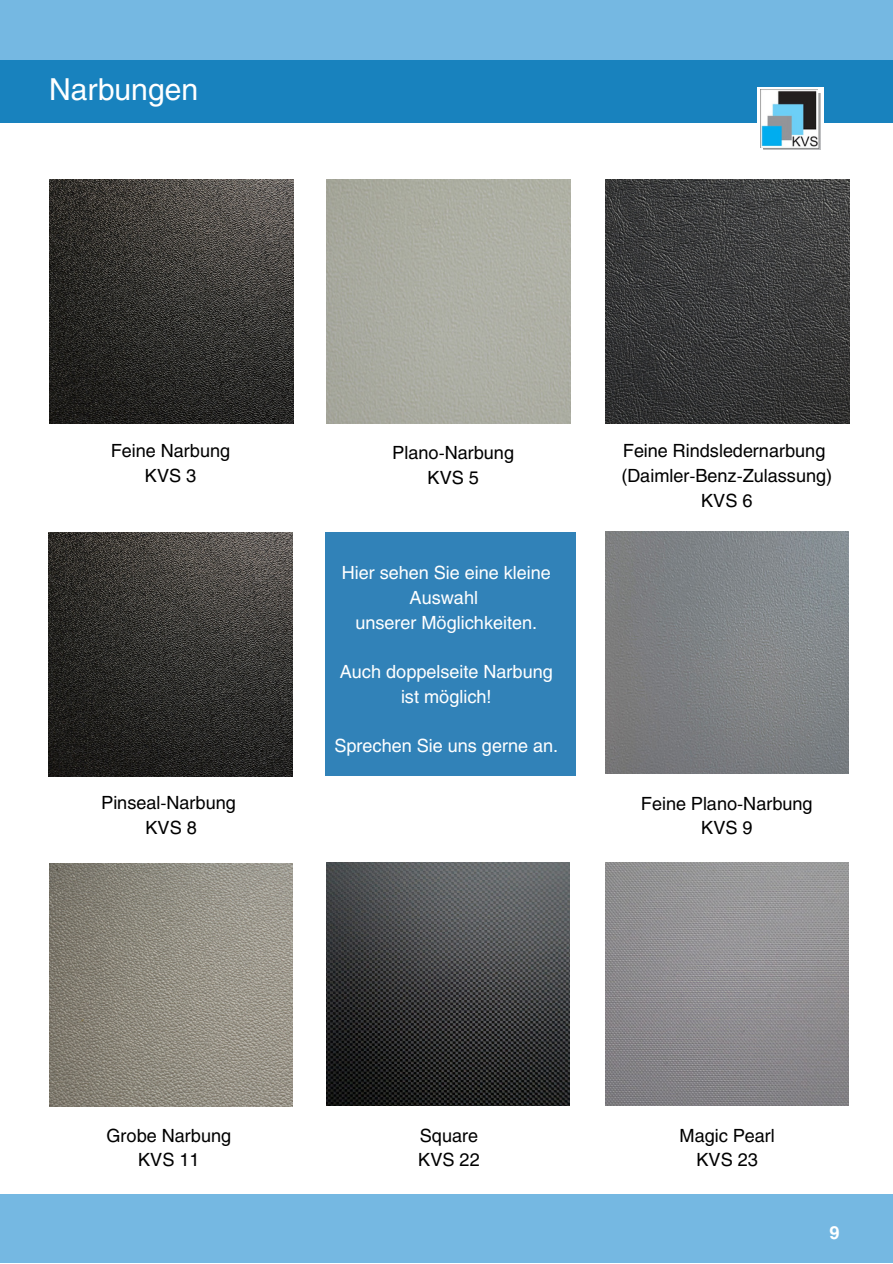
<style>
.page{position:relative;width:893px;height:1264px;background:#fff}
.page>*{position:absolute;margin:0;border:0;box-sizing:border-box;transform-origin:0 0}
.t1{font:30px "Helios";color:#fff}
.t2{font:18px "Helios";color:#000}
.t3{font:18px/24.8px "Helios";color:#fff;text-align:center}
.t4{font:700 18px "Helios";color:#fff}
</style>
<div class="page">
<div style="left:0;top:51px;width:892px;height:72px;background:#1882be"></div>
<div style="left:0;top:0;width:892px;height:60px;background:#75b8e2"></div>
<div style="left:0;top:1194px;width:892px;height:68px;background:#75b8e2"></div>
<img style="left:49px;top:179px;width:244px;height:244px">
<img style="left:326px;top:179px;width:244px;height:244px">
<img style="left:605px;top:179px;width:244px;height:244px">
<img style="left:605px;top:863px;width:243px;height:242px">
<img style="left:605px;top:531px;width:243px;height:242px">
<img style="left:326px;top:863px;width:243px;height:242px">
<img style="left:49px;top:864px;width:243px;height:242px">
<img style="left:48px;top:532px;width:244px;height:244px">
<div style="left:325px;top:532px;width:250px;height:243px;background:#3182b8"></div>
<div style="left:757px;top:87px;width:66px;height:71px;background:#fff"></div>
<img style="left:760px;top:90px;width:60px;height:60px">
<p class="t1" style="left:49px;top:70px;width:150px">Narbungen</p>
<p class="t2" style="left:111px;top:439px;width:121px">Feine Narbung</p>
<p class="t2" style="left:145px;top:464px;width:53px">KVS 3</p>
<p class="t2" style="left:101px;top:791px;width:136px">Pinseal-Narbung</p>
<p class="t2" style="left:145px;top:816px;width:53px">KVS 8</p>
<p class="t2" style="left:392px;top:441px;width:123px">Plano-Narbung</p>
<p class="t2" style="left:427px;top:466px;width:53px">KVS 5</p>
<p class="t3" style="left:342px;top:559px;width:210px">Hier sehen Sie eine kleine<br>Auswahl</p>
<p class="t3" style="left:355px;top:609px;width:183px">unserer Möglichkeiten.</p>
<p class="t3" style="left:340px;top:658px;width:215px">Auch doppelseite Narbung</p>
<p class="t3" style="left:401px;top:683px;width:92px">ist möglich!</p>
<p class="t3" style="left:334px;top:733px;width:225px">Sprechen Sie uns gerne an.</p>
<p class="t2" style="left:623px;top:439px;width:204px">Feine Rindsledernarbung</p>
<p class="t2" style="left:621px;top:464px;width:212px">(Daimler-Benz-Zulassung)</p>
<p class="t2" style="left:701px;top:488px;width:53px">KVS 6</p>
<p class="t2" style="left:641px;top:791px;width:173px">Feine Plano-Narbung</p>
<p class="t2" style="left:701px;top:816px;width:53px">KVS 9</p>
<p class="t2" style="left:107px;top:1123px;width:126px">Grobe Narbung</p>
<p class="t2" style="left:138px;top:1148px;width:63px">KVS 11</p>
<p class="t2" style="left:420px;top:1123px;width:60px">Square</p>
<p class="t2" style="left:418px;top:1148px;width:63px">KVS 22</p>
<p class="t2" style="left:679px;top:1123px;width:97px">Magic Pearl</p>
<p class="t2" style="left:696px;top:1148px;width:63px">KVS 23</p>
<p class="t4" style="left:829px;top:1220px;width:12px">9</p>
</div>
